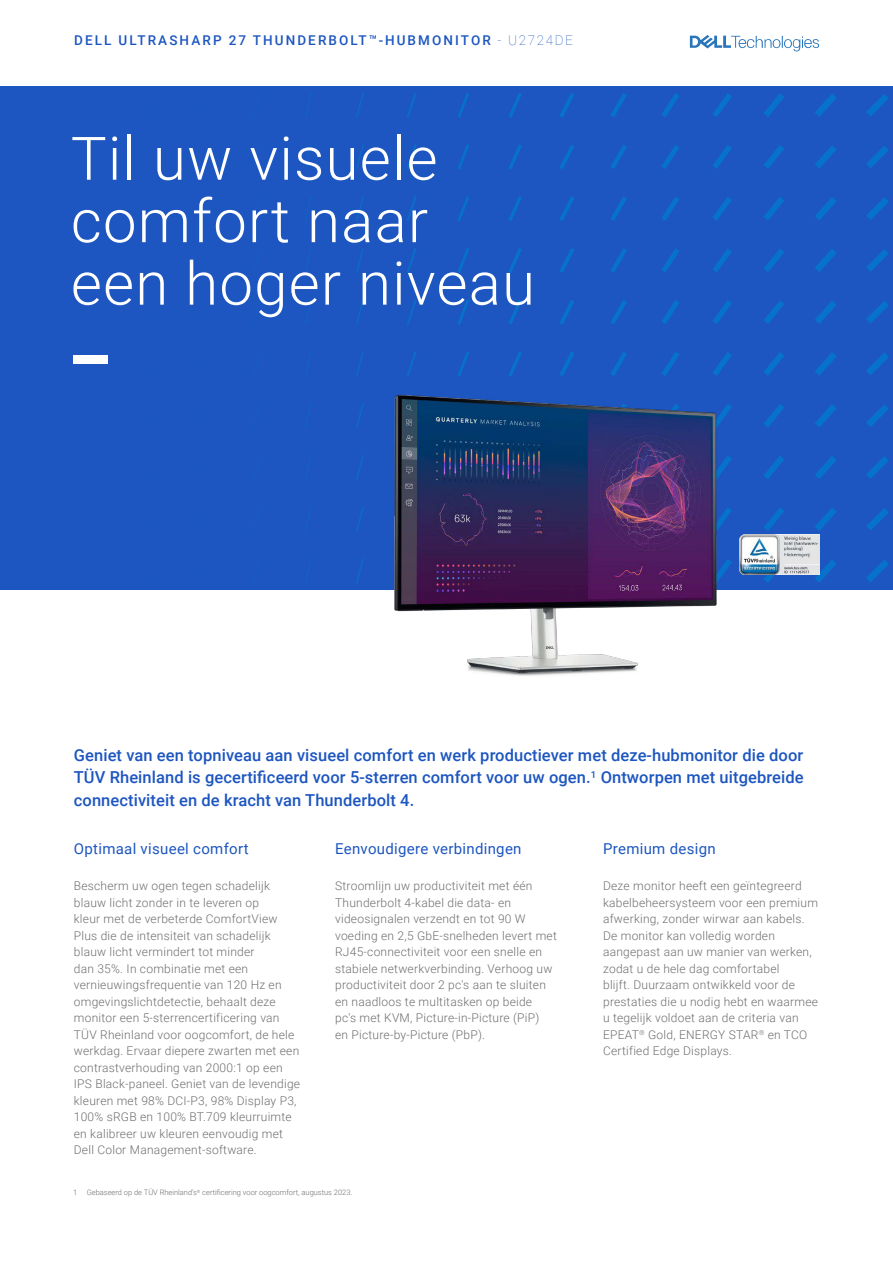
<style>
.page{position:relative;width:893px;height:1263px;background:#fff}
.page>*{position:absolute;margin:0;border:0;box-sizing:border-box;transform-origin:0 0}
.t1{font:300 60px/62.4px "Roboto";letter-spacing:.02em;color:#fff}
.t2{font:500 16.5px/22.5px "Roboto";letter-spacing:.005em;color:#1d56c0;text-align:justify}
.t3{font:15px "Roboto";letter-spacing:.02em;color:#1d56c0}
.t4{font:500 13.5px "Roboto";letter-spacing:.155em;color:#1d56c0}
.t5{font:300 12px/16.5px "Roboto";letter-spacing:.02em;color:#6e6e6e}
.t6{font:300 7.5px "Roboto";color:#6e6e6e}
.s1{font-weight:100}
</style>
<div class="page">
<div style="left:0;top:86px;width:893px;height:504px;background:#1d56c0"></div>
<svg style="left:815px;top:94px;width:22px;height:23px"></svg>
<svg style="left:866px;top:94px;width:23px;height:22px"></svg>
<svg style="left:764px;top:94px;width:20px;height:23px"></svg>
<svg style="left:713px;top:93px;width:19px;height:24px"></svg>
<svg style="left:661px;top:93px;width:18px;height:24px"></svg>
<svg style="left:611px;top:93px;width:16px;height:24px"></svg>
<svg style="left:559px;top:93px;width:15px;height:24px"></svg>
<svg style="left:509px;top:93px;width:13px;height:24px"></svg>
<svg style="left:458px;top:93px;width:11px;height:25px"></svg>
<svg style="left:407px;top:93px;width:10px;height:25px"></svg>
<svg style="left:356px;top:93px;width:8px;height:25px"></svg>
<svg style="left:305px;top:93px;width:6px;height:25px"></svg>
<svg style="left:815px;top:146px;width:22px;height:23px"></svg>
<svg style="left:866px;top:146px;width:23px;height:22px"></svg>
<svg style="left:764px;top:145px;width:20px;height:23px"></svg>
<svg style="left:713px;top:145px;width:19px;height:24px"></svg>
<svg style="left:662px;top:145px;width:17px;height:24px"></svg>
<svg style="left:611px;top:145px;width:16px;height:24px"></svg>
<svg style="left:559px;top:145px;width:15px;height:24px"></svg>
<svg style="left:509px;top:145px;width:13px;height:24px"></svg>
<svg style="left:458px;top:145px;width:11px;height:24px"></svg>
<svg style="left:407px;top:145px;width:10px;height:24px"></svg>
<svg style="left:356px;top:145px;width:8px;height:24px"></svg>
<svg style="left:305px;top:145px;width:6px;height:24px"></svg>
<svg style="left:815px;top:197px;width:22px;height:23px"></svg>
<svg style="left:866px;top:197px;width:23px;height:23px"></svg>
<svg style="left:764px;top:197px;width:20px;height:23px"></svg>
<svg style="left:713px;top:197px;width:19px;height:24px"></svg>
<svg style="left:662px;top:197px;width:17px;height:24px"></svg>
<svg style="left:610px;top:197px;width:17px;height:24px"></svg>
<svg style="left:560px;top:196px;width:14px;height:25px"></svg>
<svg style="left:509px;top:196px;width:13px;height:25px"></svg>
<svg style="left:458px;top:196px;width:11px;height:25px"></svg>
<svg style="left:407px;top:196px;width:9px;height:25px"></svg>
<svg style="left:356px;top:196px;width:8px;height:25px"></svg>
<svg style="left:305px;top:196px;width:6px;height:25px"></svg>
<svg style="left:815px;top:249px;width:21px;height:23px"></svg>
<svg style="left:866px;top:249px;width:23px;height:23px"></svg>
<svg style="left:764px;top:249px;width:20px;height:23px"></svg>
<svg style="left:713px;top:249px;width:19px;height:23px"></svg>
<svg style="left:662px;top:248px;width:17px;height:24px"></svg>
<svg style="left:610px;top:248px;width:17px;height:25px"></svg>
<svg style="left:560px;top:248px;width:14px;height:25px"></svg>
<svg style="left:509px;top:248px;width:13px;height:25px"></svg>
<svg style="left:458px;top:248px;width:11px;height:25px"></svg>
<svg style="left:407px;top:248px;width:9px;height:25px"></svg>
<svg style="left:356px;top:248px;width:8px;height:25px"></svg>
<svg style="left:305px;top:248px;width:6px;height:25px"></svg>
<svg style="left:815px;top:301px;width:22px;height:23px"></svg>
<svg style="left:866px;top:301px;width:23px;height:22px"></svg>
<svg style="left:305px;top:300px;width:6px;height:25px"></svg>
<svg style="left:815px;top:353px;width:22px;height:23px"></svg>
<svg style="left:866px;top:353px;width:23px;height:22px"></svg>
<svg style="left:305px;top:352px;width:6px;height:24px"></svg>
<svg style="left:815px;top:404px;width:22px;height:23px"></svg>
<svg style="left:866px;top:404px;width:23px;height:23px"></svg>
<svg style="left:305px;top:403px;width:6px;height:25px"></svg>
<svg style="left:815px;top:456px;width:21px;height:23px"></svg>
<svg style="left:866px;top:456px;width:23px;height:23px"></svg>
<svg style="left:305px;top:455px;width:6px;height:25px"></svg>
<svg style="left:815px;top:508px;width:22px;height:23px"></svg>
<svg style="left:866px;top:508px;width:23px;height:23px"></svg>
<svg style="left:305px;top:507px;width:6px;height:25px"></svg>
<svg style="left:815px;top:560px;width:22px;height:23px"></svg>
<svg style="left:866px;top:560px;width:23px;height:22px"></svg>
<svg style="left:305px;top:559px;width:6px;height:24px"></svg>
<svg style="left:690px;top:35px;width:129px;height:16px"></svg>
<img style="left:356px;top:300px;width:428px;height:376px">
<div style="left:73px;top:355px;width:34px;height:9px;background:#fff"></div>
<img style="left:740px;top:534px;width:80px;height:41px">
<p class="t4" style="left:74px;top:30px;width:500px">DELL ULTRASHARP 27 THUNDERBOLT™-HUBMONITOR <span class="s1">- U2724DE</span></p>
<h1 class="t1" style="left:71px;top:125px;width:466px">Til uw visuele comfort naar een hoger niveau</h1>
<p class="t2" style="left:74px;top:743px;width:731px">Geniet van een topniveau aan visueel comfort en werk productiever met deze-hubmonitor die door TÜV Rheinland is gecertificeerd voor 5-sterren comfort voor uw ogen.<sup>1</sup> Ontworpen met uitgebreide connectiviteit en de kracht van Thunderbolt 4.</p>
<p class="t3" style="left:74px;top:838px;width:176px">Optimaal visueel comfort</p>
<p class="t5" style="left:74px;top:877px;width:228px">Bescherm uw ogen tegen schadelijk blauw licht zonder in te leveren op<br>kleur met de verbeterde ComfortView Plus die de intensiteit van schadelijk blauw licht vermindert tot minder<br>dan 35%. In combinatie met een vernieuwingsfrequentie van 120 Hz en omgevingslichtdetectie, behaalt deze monitor een 5-sterrencertificering van TÜV Rheinland voor oogcomfort, de hele werkdag. Ervaar diepere zwarten met een contrastverhouding van 2000:1 op een IPS Black-paneel. Geniet van de levendige kleuren met 98% DCI-P3, 98% Display P3, 100% sRGB en 100% BT.709 kleurruimte en kalibreer uw kleuren eenvoudig met Dell Color Management-software.</p>
<p class="t3" style="left:335px;top:838px;width:188px">Eenvoudigere verbindingen</p>
<p class="t5" style="left:335px;top:877px;width:223px">Stroomlijn uw productiviteit met één Thunderbolt 4-kabel die data- en videosignalen verzendt en tot 90 W voeding en 2,5 GbE-snelheden levert met RJ45-connectiviteit voor een snelle en stabiele netwerkverbinding. Verhoog uw productiviteit door 2 pc's aan te sluiten en naadloos te multitasken op beide<br>pc's met KVM, Picture-in-Picture (PiP)<br>en Picture-by-Picture (PbP).</p>
<p class="t6" style="left:73px;top:1187px;width:281px">1 Gebaseerd op de TÜV Rheinland’s<sup>®</sup> certificering voor oogcomfort, augustus 2023.</p>
<p class="t3" style="left:603px;top:838px;width:114px">Premium design</p>
<p class="t5" style="left:603px;top:877px;width:216px">Deze monitor heeft een geïntegreerd kabelbeheersysteem voor een premium afwerking, zonder wirwar aan kabels.<br>De monitor kan volledig worden aangepast aan uw manier van werken, zodat u de hele dag comfortabel<br>blijft. Duurzaam ontwikkeld voor de prestaties die u nodig hebt en waarmee u tegelijk voldoet aan de criteria van EPEAT<sup>®</sup> Gold, ENERGY STAR<sup>®</sup> en TCO Certified Edge Displays.</p>
</div>
